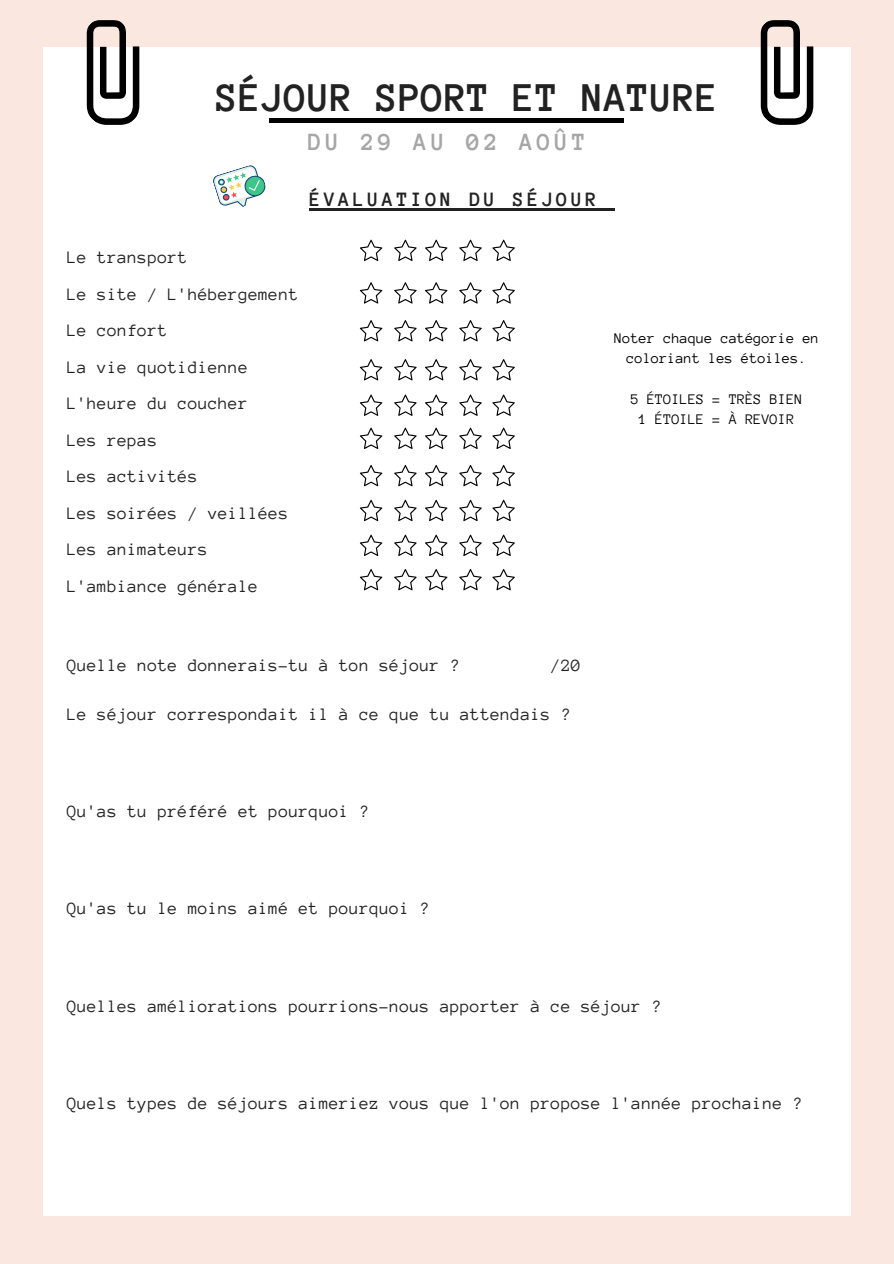
<style>
.page{position:relative;width:894px;height:1264px;background:#fff}
.page>*{position:absolute;margin:0;border:0;box-sizing:border-box;transform-origin:0 0}
.t1{font:700 41.85px "Anonymous Pro";color:#222}
.t2{font:700 25.35px "Anonymous Pro";letter-spacing:.15em;color:#a6a6a6}
.t3{font:700 20.85px "Anonymous Pro";letter-spacing:.15em;color:#222}
.t4{font:17.85px/36.5px "Anonymous Pro";letter-spacing:.02em;color:#222}
.t5{font:15px/20.2px "Anonymous Pro";color:#000;text-align:center}
</style>
<div class="page">
<div style="left:0;top:0;width:893px;height:1263px;background:#fae8e0"></div>
<div style="left:44px;top:48px;width:805px;height:1167px;background:#fff"></div>
<div style="left:269px;top:118px;width:354px;height:5px;background:#000"></div>
<svg style="left:87px;top:20px;width:52px;height:105px"></svg>
<svg style="left:760px;top:20px;width:53px;height:105px"></svg>
<hr style="left:309px;top:208px;width:291px;height:2px;background:#222">
<svg style="left:600px;top:208px;width:14px;height:2px"></svg>
<svg style="left:213px;top:165px;width:53px;height:42px"></svg>
<svg style="left:360px;top:240px;width:22px;height:21px"></svg>
<svg style="left:394px;top:240px;width:22px;height:21px"></svg>
<svg style="left:425px;top:240px;width:22px;height:21px"></svg>
<svg style="left:459px;top:240px;width:22px;height:21px"></svg>
<svg style="left:492px;top:240px;width:22px;height:21px"></svg>
<svg style="left:360px;top:282px;width:22px;height:21px"></svg>
<svg style="left:394px;top:282px;width:22px;height:21px"></svg>
<svg style="left:425px;top:282px;width:22px;height:21px"></svg>
<svg style="left:459px;top:282px;width:22px;height:21px"></svg>
<svg style="left:492px;top:282px;width:22px;height:21px"></svg>
<svg style="left:360px;top:320px;width:22px;height:21px"></svg>
<svg style="left:394px;top:320px;width:22px;height:21px"></svg>
<svg style="left:425px;top:320px;width:22px;height:21px"></svg>
<svg style="left:459px;top:320px;width:22px;height:21px"></svg>
<svg style="left:492px;top:320px;width:22px;height:21px"></svg>
<svg style="left:360px;top:359px;width:22px;height:21px"></svg>
<svg style="left:394px;top:359px;width:22px;height:21px"></svg>
<svg style="left:425px;top:359px;width:22px;height:21px"></svg>
<svg style="left:459px;top:359px;width:22px;height:21px"></svg>
<svg style="left:492px;top:359px;width:22px;height:21px"></svg>
<svg style="left:360px;top:394px;width:22px;height:22px"></svg>
<svg style="left:394px;top:394px;width:22px;height:22px"></svg>
<svg style="left:425px;top:394px;width:22px;height:22px"></svg>
<svg style="left:459px;top:394px;width:22px;height:22px"></svg>
<svg style="left:492px;top:394px;width:22px;height:22px"></svg>
<svg style="left:360px;top:427px;width:22px;height:22px"></svg>
<svg style="left:394px;top:427px;width:22px;height:22px"></svg>
<svg style="left:425px;top:427px;width:22px;height:22px"></svg>
<svg style="left:459px;top:427px;width:22px;height:22px"></svg>
<svg style="left:492px;top:427px;width:22px;height:22px"></svg>
<svg style="left:360px;top:465px;width:22px;height:21px"></svg>
<svg style="left:394px;top:465px;width:22px;height:21px"></svg>
<svg style="left:425px;top:465px;width:22px;height:21px"></svg>
<svg style="left:459px;top:465px;width:22px;height:21px"></svg>
<svg style="left:492px;top:465px;width:22px;height:21px"></svg>
<svg style="left:360px;top:500px;width:22px;height:21px"></svg>
<svg style="left:394px;top:500px;width:22px;height:21px"></svg>
<svg style="left:425px;top:500px;width:22px;height:21px"></svg>
<svg style="left:459px;top:500px;width:22px;height:21px"></svg>
<svg style="left:492px;top:500px;width:22px;height:21px"></svg>
<svg style="left:360px;top:534px;width:22px;height:22px"></svg>
<svg style="left:394px;top:534px;width:22px;height:22px"></svg>
<svg style="left:425px;top:534px;width:22px;height:22px"></svg>
<svg style="left:459px;top:534px;width:22px;height:22px"></svg>
<svg style="left:492px;top:534px;width:22px;height:22px"></svg>
<svg style="left:360px;top:569px;width:22px;height:21px"></svg>
<svg style="left:394px;top:569px;width:22px;height:21px"></svg>
<svg style="left:425px;top:569px;width:22px;height:21px"></svg>
<svg style="left:459px;top:569px;width:22px;height:21px"></svg>
<svg style="left:492px;top:569px;width:22px;height:21px"></svg>
<p class="t1" style="left:216px;top:77px;width:504px">SÉJOUR SPORT ET NATURE</p>
<h1 class="t2" style="left:308px;top:129px;width:280px">DU 29 AU 02 AOÛT</h1>
<p class="t3" style="left:309px;top:189px;width:289px">ÉVALUATION DU SÉJOUR</p>
<h2 class="t4" style="left:67px;top:239px;width:233px">Le transport<br>Le site / L'hébergement<br>Le confort<br>La vie quotidienne<br>L'heure du coucher<br>Les repas<br>Les activités<br>Les soirées / veillées<br>Les animateurs<br>L'ambiance générale</h2>
<p class="t4" style="left:67px;top:647px;width:394px">Quelle note donnerais-tu à ton séjour ?</p>
<p class="t4" style="left:551px;top:647px;width:31px">/20</p>
<h2 class="t4" style="left:67px;top:696px;width:505px">Le séjour correspondait il à ce que tu attendais ?</h2>
<h3 class="t4" style="left:67px;top:793px;width:303px">Qu'as tu préféré et pourquoi ?</h3>
<h3 class="t4" style="left:67px;top:890px;width:364px">Qu'as tu le moins aimé et pourquoi ?</h3>
<h3 class="t5" style="left:614px;top:328px;width:206px">Noter chaque catégorie en coloriant les étoiles.</h3>
<h3 class="t5" style="left:630px;top:389px;width:173px">5 ÉTOILES = TRÈS BIEN<br>1 ÉTOILE = À REVOIR</h3>
<h3 class="t4" style="left:67px;top:987px;width:596px">Quelles améliorations pourrions-nous apporter à ce séjour ?</h3>
<h3 class="t4" style="left:67px;top:1085px;width:737px">Quels types de séjours aimeriez vous que l'on propose l'année prochaine ?</h3>
</div>
